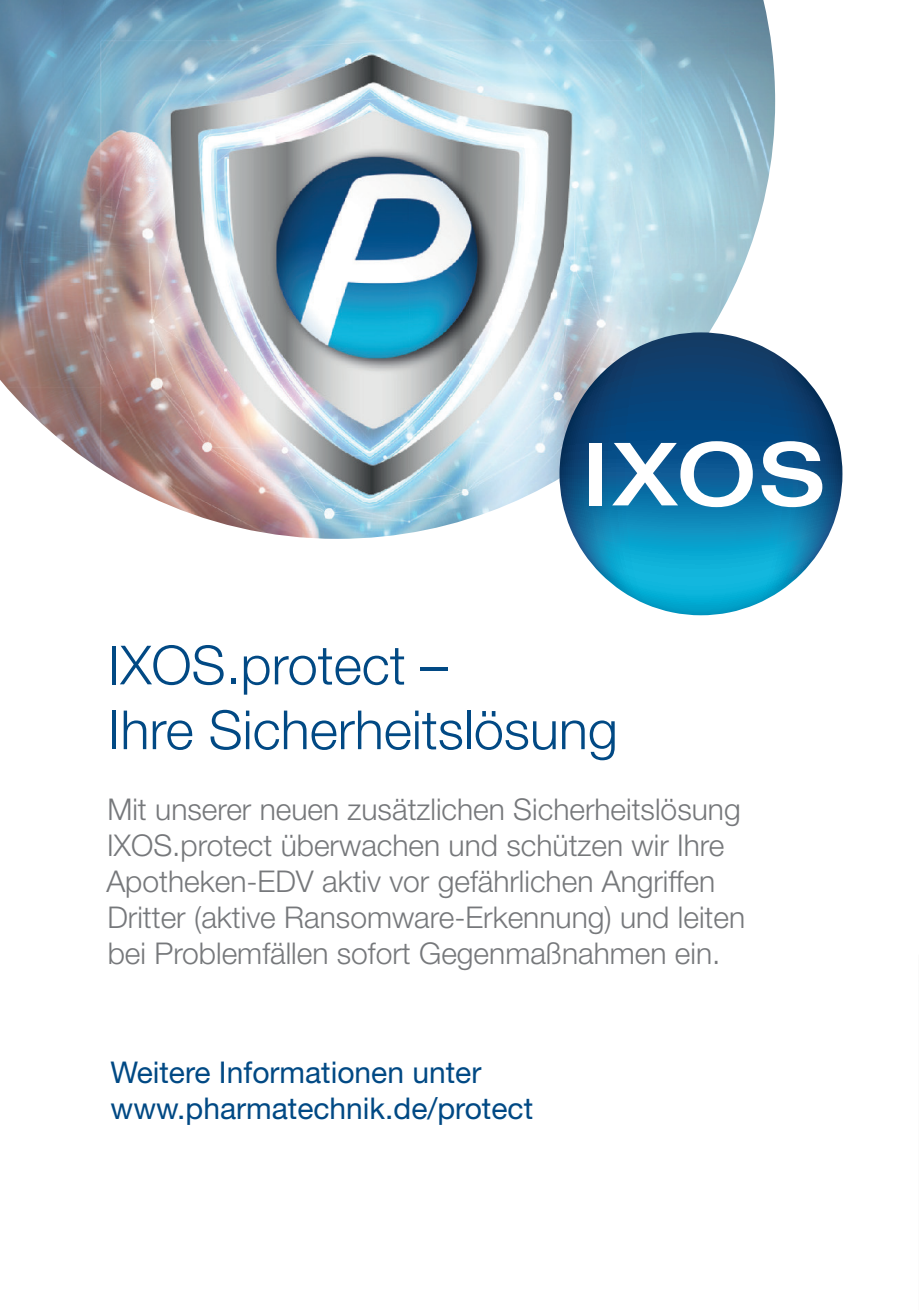
<style>
.page{position:relative;width:919px;height:1310px;background:#fff}
.page>*{position:absolute;margin:0;border:0;box-sizing:border-box;transform-origin:0 0}
.t1{font:300 54px/64.8px "Helvetica Neue LT Std";color:#014984}
.t2{font:300 30px/36px "Helvetica Neue LT Std";color:#76787b}
.t3{font:30px/36px "Helvetica Neue LT Std";color:#014984}
</style>
<div class="page">
<img style="left:0;top:0;width:775px;height:539px">
<svg style="left:559px;top:332px;width:283px;height:283px"></svg>
<div style="left:588px;top:443px;width:13px;height:62px;background:#fff"></div>
<svg style="left:612px;top:441px;width:140px;height:66px"></svg>
<svg style="left:761px;top:441px;width:61px;height:66px"></svg>
<h1 class="t1" style="left:108px;top:631px;width:511px">IXOS.protect –<br>Ihre Sicherheitslösung</h1>
<p class="t2" style="left:106px;top:790px;width:640px">Mit unserer neuen zusätzlichen Sicherheitslösung IXOS.protect überwachen und schützen wir Ihre Apotheken-EDV aktiv vor gefährlichen Angriffen Dritter (aktive Ransomware-Erkennung) und leiten bei Problemfällen sofort Gegenmaßnahmen ein.</p>
<p class="t3" style="left:111px;top:1053px;width:424px">Weitere Informationen unter www.pharmatechnik.de/protect</p>
</div>
